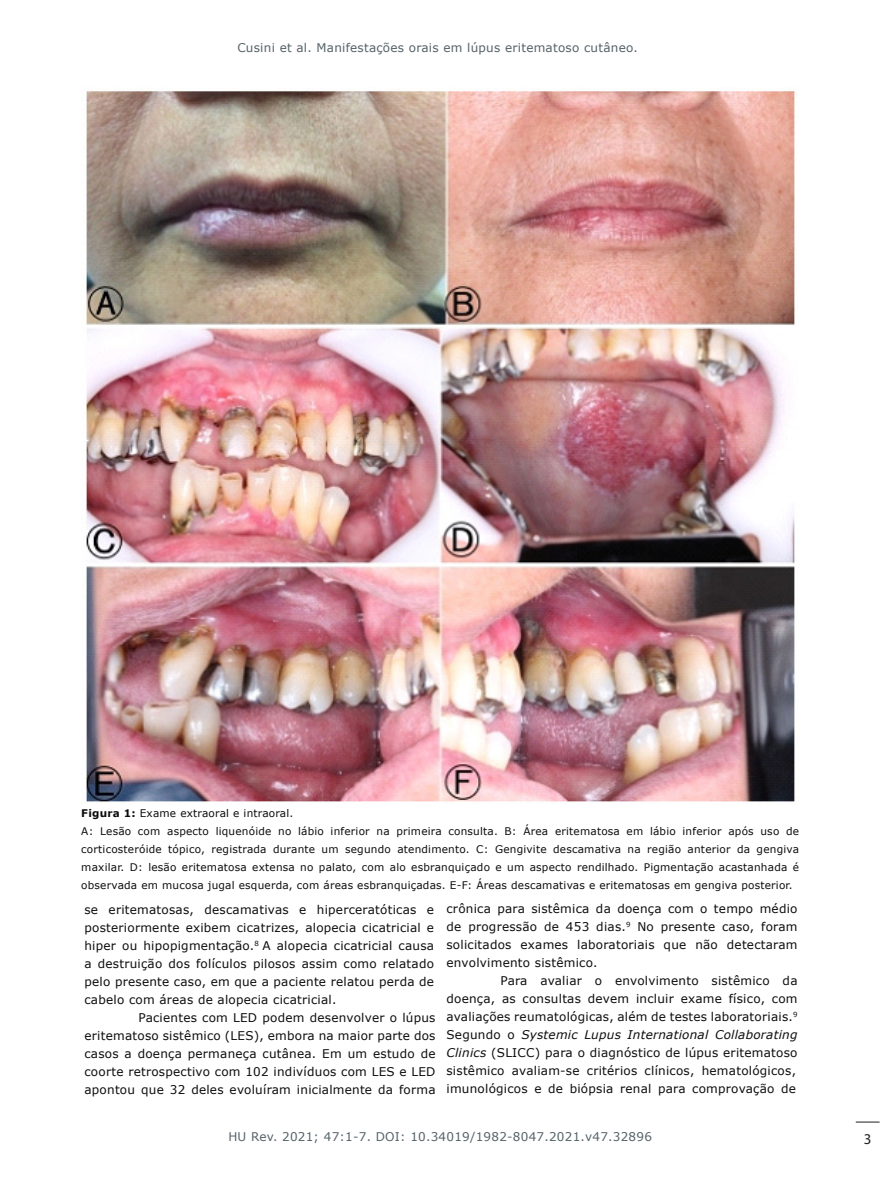
<style>
.page{position:relative;width:893px;height:1191px;background:#fff}
.page>*{position:absolute;margin:0;border:0;box-sizing:border-box;transform-origin:0 0}
.t1{font:15px "Myriad Pro";color:#231f20}
.t2{font:12px/18px "Verdana";letter-spacing:.02em;color:#0d0d0d;text-align:justify}
.t3{font:12px "Verdana";letter-spacing:.02em;color:#556268}
.t4{font:12px "Verdana";color:#636366}
.t5{font:10.5px/18px "Verdana";letter-spacing:.02em;color:#0d0d0d;text-align:justify}
.s1{font-weight:700}
.s2{font-style:italic}
</style>
<div class="page">
<svg style="left:856px;top:1121px;width:24px;height:1px"></svg>
<img style="left:81px;top:90px;width:716px;height:712px">
<p class="t4" style="left:280px;top:34px;width:335px">Pinhati et al. Health literacy and blood pressure control</p>
<p class="t3" style="left:237px;top:39px;width:402px">Cusini et al. Manifestações orais em lúpus eritematoso cutâneo.</p>
<p class="t5" style="left:81px;top:804px;width:214px"><span class="s1">Figura 1:</span> Exame extraoral e intraoral.</p>
<p class="t5" style="left:81px;top:822px;width:719px">A: Lesão com aspecto liquenóide no lábio inferior na primeira consulta. B: Área eritematosa em lábio inferior após uso de corticosteróide tópico, registrada durante um segundo atendimento. C: Gengivite descamativa na região anterior da gengiva maxilar. D: lesão eritematosa extensa no palato, com alo esbranquiçado e um aspecto rendilhado. Pigmentação acastanhada é observada em mucosa jugal esquerda, com áreas esbranquiçadas. E-F: Áreas descamativas e eritematosas em gengiva posterior.</p>
<p class="t2" style="left:84px;top:900px;width:351px">se eritematosas, descamativas e hiperceratóticas e posteriormente exibem cicatrizes, alopecia cicatricial e hiper ou hipopigmentação.<sup>8</sup> A alopecia cicatricial causa a destruição dos folículos pilosos assim como relatado pelo presente caso, em que a paciente relatou perda de cabelo com áreas de alopecia cicatricial.</p>
<p class="t2" style="left:84px;top:1008px;width:353px;text-indent:54px">Pacientes com LED podem desenvolver o lúpus eritematoso sistêmico (LES), embora na maior parte dos casos a doença permaneça cutânea. Em um estudo de coorte retrospectivo com 102 indivíduos com LES e LED apontou que 32 deles evoluíram inicialmente da forma</p>
<p class="t2" style="left:446px;top:899px;width:353px">crônica para sistêmica da doença com o tempo médio de progressão de 453 dias.<sup>9</sup> No presente caso, foram solicitados exames laboratoriais que não detectaram envolvimento sistêmico.</p>
<p class="t2" style="left:446px;top:971px;width:353px;text-align:left;text-indent:54px">Para avaliar o envolvimento sistêmico da doença, as consultas devem incluir exame físico, com avaliações reumatológicas, além de testes laboratoriais.<sup>9<br></sup>Segundo o <span class="s2">Systemic Lupus International Collaborating Clinics</span> (SLICC) para o diagnóstico de lúpus eritematoso sistêmico avaliam-se critérios clínicos, hematológicos, imunológicos e de biópsia renal para comprovação de</p>
<p class="t3" style="left:228px;top:1128px;width:425px">HU Rev. 2021; 47:1-7. DOI: 10.34019/1982-8047.2021.v47.32896</p>
<p class="t4" style="left:226px;top:1131px;width:442px">HU rev. 2019; 45(1):13-21. DOI: 10.34019/1982-8047.2019.v45.16970</p>
<p class="t1" style="left:864px;top:1129px;width:9px">3</p>
</div>
